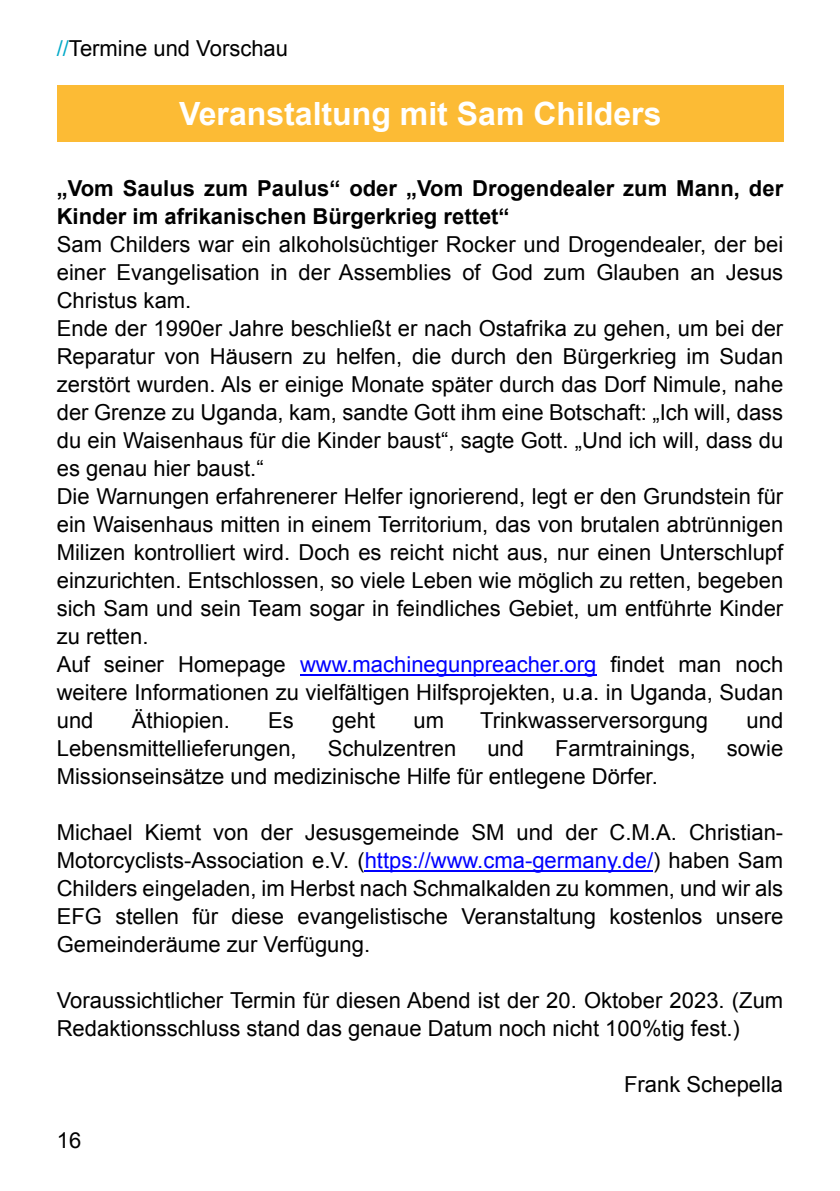
<style>
.page{position:relative;width:840px;height:1191px;background:#fff}
.page>*{position:absolute;margin:0;border:0;box-sizing:border-box;transform-origin:0 0}
.t1{font:700 32px "Arial";color:#fff}
.t2{font:22px/28px "Arial";color:#000}
.t3{font:700 22px/28px "Arial";color:#000}
.s1{color:#00a9c8}
.s2{color:#00f}
</style>
<div class="page">
<div style="left:57px;top:85px;width:725px;height:56px;background:#fcbb35"></div>
<hr style="left:300px;top:674px;width:296px;height:2px;background:#00f">
<hr style="left:364px;top:870px;width:288px;height:2px;background:#00f">
<p class="t2" style="left:57px;top:36px;width:233px"><span class="s1">//</span>Termine und Vorschau</p>
<h1 class="t1" style="left:179px;top:101px;width:483px">Veranstaltung mit Sam Childers</h1>
<p class="t3" style="left:57px;top:176px;width:727px">„Vom Saulus zum Paulus“ oder „Vom Drogendealer zum Mann, der<br>Kinder im afrikanischen Bürgerkrieg rettet“</p>
<p class="t2" style="left:57px;top:232px;width:727px">Sam Childers war ein alkoholsüchtiger Rocker und Drogendealer, der bei einer Evangelisation in der Assemblies of God zum Glauben an Jesus Christus kam.<br>Ende der 1990er Jahre beschließt er nach Ostafrika zu gehen, um bei der Reparatur von Häusern zu helfen, die durch den Bürgerkrieg im Sudan zerstört wurden. Als er einige Monate später durch das Dorf Nimule, nahe der Grenze zu Uganda, kam, sandte Gott ihm eine Botschaft: „Ich will, dass du ein Waisenhaus für die Kinder baust“, sagte Gott. „Und ich will, dass du es genau hier baust.“<br>Die Warnungen erfahrenerer Helfer ignorierend, legt er den Grundstein für ein Waisenhaus mitten in einem Territorium, das von brutalen abtrünnigen Milizen kontrolliert wird. Doch es reicht nicht aus, nur einen Unterschlupf einzurichten. Entschlossen, so viele Leben wie möglich zu retten, begeben sich Sam und sein Team sogar in feindliches Gebiet, um entführte Kinder zu retten.<br>Auf seiner Homepage <span class="s2">www.machinegunpreacher.org</span> findet man noch weitere Informationen zu vielfältigen Hilfsprojekten, u.a. in Uganda, Sudan und</p>
<p class="t2" style="left:132px;top:708px;width:99px">Äthiopien.</p>
<p class="t2" style="left:268px;top:708px;width:27px">Es</p>
<p class="t2" style="left:332px;top:708px;width:44px">geht</p>
<p class="t2" style="left:413px;top:708px;width:32px">um</p>
<p class="t2" style="left:480px;top:708px;width:229px">Trinkwasserversorgung</p>
<p class="t2" style="left:746px;top:708px;width:38px">und</p>
<p class="t2" style="left:57px;top:736px;width:241px">Lebensmittellieferungen,</p>
<p class="t2" style="left:327px;top:736px;width:130px">Schulzentren</p>
<p class="t2" style="left:487px;top:736px;width:38px">und</p>
<p class="t2" style="left:555px;top:736px;width:142px">Farmtrainings,</p>
<p class="t2" style="left:726px;top:736px;width:58px">sowie</p>
<p class="t2" style="left:57px;top:764px;width:602px">Missionseinsätze und medizinische Hilfe für entlegene Dörfer.</p>
<p class="t2" style="left:57px;top:820px;width:727px;text-align:justify">Michael Kiemt von der Jesusgemeinde SM und der C.M.A. Christian-Motorcyclists-Association e.V. (<span class="s2">https://www.cma-germany.de/</span>) haben Sam Childers eingeladen, im Herbst nach Schmalkalden zu kommen, und wir als EFG stellen für diese evangelistische Veranstaltung kostenlos unsere Gemeinderäume zur Verfügung.</p>
<p class="t2" style="left:57px;top:988px;width:727px">Voraussichtlicher Termin für diesen Abend ist der 20. Oktober 2023. (Zum<br>Redaktionsschluss stand das genaue Datum noch nicht 100%tig fest.)</p>
<p class="t2" style="left:623px;top:1072px;width:160px">Frank Schepella</p>
<p class="t2" style="left:57px;top:1128px;width:26px">16</p>
</div>
